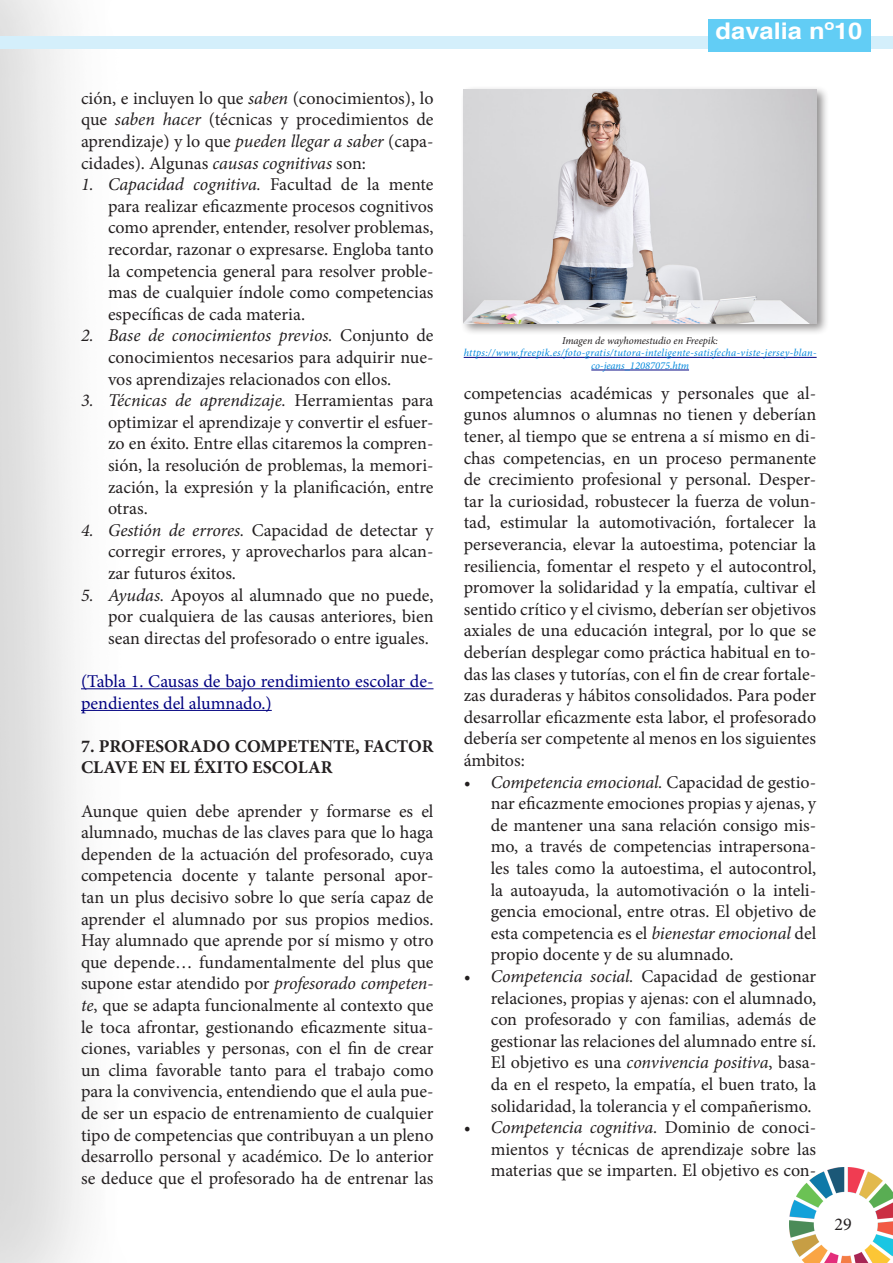
<style>
.page{position:relative;width:893px;height:1263px;background:#fff}
.page>*{position:absolute;margin:0;border:0;box-sizing:border-box;transform-origin:0 0}
.t1{font:700 22.95px "Helvetica";color:#fff;scale:1.11 1}
.t2{font:18px/21.6px "Minion Pro";color:#231f20;text-align:justify}
.t3{font:18px/21.6px "Minion Pro";color:#000080}
.t4{font:700 18px/21.6px "Minion Pro";color:#231f20}
.t5{font:italic 10.5px/12.6px "Minion Pro";letter-spacing:.02em;color:#08d;text-align:center}
.t6{font:italic 10.5px "Minion Pro";letter-spacing:-.005em;color:#231f20}
.s1{font-style:italic}
</style>
<div class="page">
<img style="left:789px;top:1167px;width:104px;height:96px">
<div style="left:0;top:36px;width:893px;height:13px;background:#d4effb"></div>
<div style="left:708px;top:19px;width:162px;height:33px;background:#62cdf5"></div>
<hr style="left:81px;top:688px;width:352px;height:1px;background:#000080">
<hr style="left:81px;top:710px;width:191px;height:1px;background:#000080">
<div style="left:460px;top:86px;width:369px;height:250px;background:#231f20;opacity:.5"></div>
<img style="left:464px;top:89px;width:352px;height:234px">
<hr style="left:464px;top:357px;width:353px;height:1px;background:#000080">
<hr style="left:591px;top:370px;width:98px;height:1px;background:#000080">
<p class="t2" style="left:81px;top:87px;width:354px">ción, e incluyen lo que <span class="s1">saben</span> (conocimientos), lo que <span class="s1">saben hacer</span> (técnicas y procedimientos de aprendizaje) y lo que <span class="s1">pueden llegar a saber</span> (capa&shy;cidades). Algunas <span class="s1">causas cognitivas</span> son:</p>
<p class="t2" style="left:108px;top:174px;width:327px;text-indent:-27px"><span class="s1">1. Capacidad cognitiva.</span> Facultad de la mente para realizar eficazmente procesos cognitivos como aprender, entender, resolver problemas, recordar, razonar o expresarse. Engloba tanto la competencia general para resolver proble&shy;mas de cualquier índole como competencias específicas de cada materia.</p>
<p class="t2" style="left:108px;top:325px;width:327px;text-indent:-27px"><span class="s1">2. Base de conocimientos previos.</span> Conjunto de conocimientos necesarios para adquirir nue&shy;vos aprendizajes relacionados con ellos.</p>
<p class="t2" style="left:108px;top:390px;width:327px;text-indent:-27px"><span class="s1">3. Técnicas de aprendizaje.</span> Herramientas para optimizar el aprendizaje y convertir el esfuer&shy;zo en éxito. Entre ellas citaremos la compren&shy;sión, la resolución de problemas, la memori&shy;zación, la expresión y la planificación, entre otras.</p>
<p class="t2" style="left:108px;top:519px;width:327px;text-indent:-27px"><span class="s1">4. Gestión de errores.</span> Capacidad de detectar y corregir errores, y aprovecharlos para alcan&shy;zar futuros éxitos.</p>
<p class="t2" style="left:108px;top:584px;width:327px;text-indent:-27px"><span class="s1">5. Ayudas.</span> Apoyos al alumnado que no puede, por cualquiera de las causas anteriores, bien sean directas del profesorado o entre iguales.</p>
<p class="t3" style="left:81px;top:670px;width:354px">(Tabla 1. Causas de bajo rendimiento escolar de&shy;pendientes del alumnado.)</p>
<p class="t4" style="left:81px;top:735px;width:354px">7. PROFESORADO COMPETENTE, FACTOR<br>CLAVE EN EL ÉXITO ESCOLAR</p>
<p class="t2" style="left:81px;top:800px;width:354px">Aunque quien debe aprender y formarse es el alumnado, muchas de las claves para que lo haga dependen de la actuación del profesorado, cuya competencia docente y talante personal apor&shy;tan un plus decisivo sobre lo que sería capaz de aprender el alumnado por sus propios medios.<br>Hay alumnado que aprende por sí mismo y otro que depende… fundamentalmente del plus que supone estar atendido por <span class="s1">profesorado competen&shy;te</span>, que se adapta funcionalmente al contexto que le toca afrontar, gestionando eficazmente situa&shy;ciones, variables y personas, con el fin de crear un clima favorable tanto para el trabajo como para la convivencia, entendiendo que el aula pue&shy;de ser un espacio de entrenamiento de cualquier tipo de competencias que contribuyan a un pleno desarrollo personal y académico. De lo anterior se deduce que el profesorado ha de entrenar las</p>
<p class="t1" style="left:716px;top:16px;width:134px">davalia nº10</p>
<p class="t6" style="left:562px;top:333px;width:157px">Imagen de wayhomestudio en Freepik:</p>
<p class="t5" style="left:464px;top:347px;width:354px">https://www.freepik.es/foto-gratis/tutora-inteligente-satisfecha-viste-jersey-blan&shy;co-jeans_12087075.htm</p>
<p class="t2" style="left:464px;top:382px;width:354px">competencias académicas y personales que al&shy;gunos alumnos o alumnas no tienen y deberían tener, al tiempo que se entrena a sí mismo en di&shy;chas competencias, en un proceso permanente de crecimiento profesional y personal. Desper&shy;tar la curiosidad, robustecer la fuerza de volun&shy;tad, estimular la automotivación, fortalecer la perseverancia, elevar la autoestima, potenciar la resiliencia, fomentar el respeto y el autocontrol, promover la solidaridad y la empatía, cultivar el sentido crítico y el civismo, deberían ser objetivos axiales de una educación integral, por lo que se deberían desplegar como práctica habitual en to&shy;das las clases y tutorías, con el fin de crear fortale&shy;zas duraderas y hábitos consolidados. Para poder desarrollar eficazmente esta labor, el profesorado debería ser competente al menos en los siguientes ámbitos:</p>
<p class="t2" style="left:491px;top:771px;width:327px;text-indent:-27px"><span class="s1">• Competencia emocional.</span> Capacidad de gestio&shy;nar eficazmente emociones propias y ajenas, y de mantener una sana relación consigo mis&shy;mo, a través de competencias intrapersona&shy;les tales como la autoestima, el autocontrol, la autoayuda, la automotivación o la inteli&shy;gencia emocional, entre otras. El objetivo de esta competencia es el <span class="s1">bienestar emocional</span> del propio docente y de su alumnado.</p>
<p class="t2" style="left:491px;top:965px;width:327px;text-indent:-27px"><span class="s1">• Competencia social.</span> Capacidad de gestionar relaciones, propias y ajenas: con el alumnado, con profesorado y con familias, además de gestionar las relaciones del alumnado entre sí.<br>El objetivo es una <span class="s1">convivencia positiva</span>, basa&shy;da en el respeto, la empatía, el buen trato, la solidaridad, la tolerancia y el compañerismo.</p>
<p class="t2" style="left:491px;top:1117px;width:327px;text-indent:-27px"><span class="s1">• Competencia cognitiva.</span> Dominio de conoci&shy;mientos y técnicas de aprendizaje sobre las materias que se imparten. El objetivo es con-</p>
<p class="t2" style="left:834px;top:1213px;width:19px">29</p>
</div>
